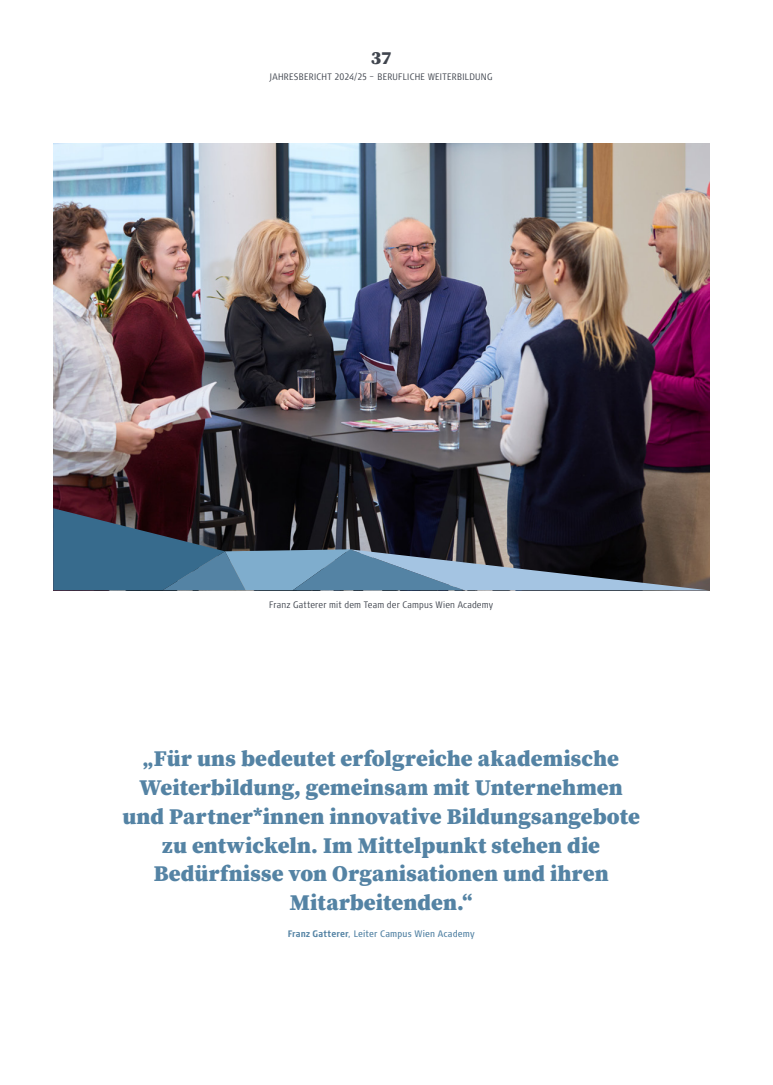
<style>
.page{position:relative;width:773px;height:1085px;background:#fff}
.page>*{position:absolute;margin:0;border:0;box-sizing:border-box;transform-origin:0 0}
.t1{font:900 22.5px/28.8px "Source Serif Pro";letter-spacing:.005em;color:#5483a4;text-align:center}
.t2{font:900 18.75px "Source Serif Pro";color:#40454e}
.t3{font:300 condensed 9.38px "Signa OT";letter-spacing:.03em;color:#40454e}
.t4{font:condensed 9.38px "Signa OT";letter-spacing:.015em;color:#5483a4}
.s1{font-weight:700}
</style>
<div class="page">
<img style="left:53px;top:144px;width:656px;height:364px">
<svg style="left:53px;top:508px;width:656px;height:82px;background:#425160"></svg>
<p class="t2" style="left:371px;top:47px;width:22px">37</p>
<p class="t3" style="left:270px;top:71px;width:224px">JAHRESBERICHT 2024/25 – BERUFLICHE WEITERBILDUNG</p>
<p class="t3" style="left:269px;top:599px;width:225px">Franz Gatterer mit dem Team der Campus Wien Academy</p>
<p class="t1" style="left:122px;top:745px;width:519px">„Für uns bedeutet erfolgreiche akademische Weiterbildung, gemeinsam mit Unternehmen und Partner*innen innovative Bildungsangebote zu entwickeln. Im Mittelpunkt stehen die Bedürfnisse von Organisationen und ihren Mitarbeitenden.“</p>
<p class="t4" style="left:288px;top:928px;width:188px"><span class="s1">Franz Gatterer</span>, Leiter Campus Wien Academy</p>
</div>
